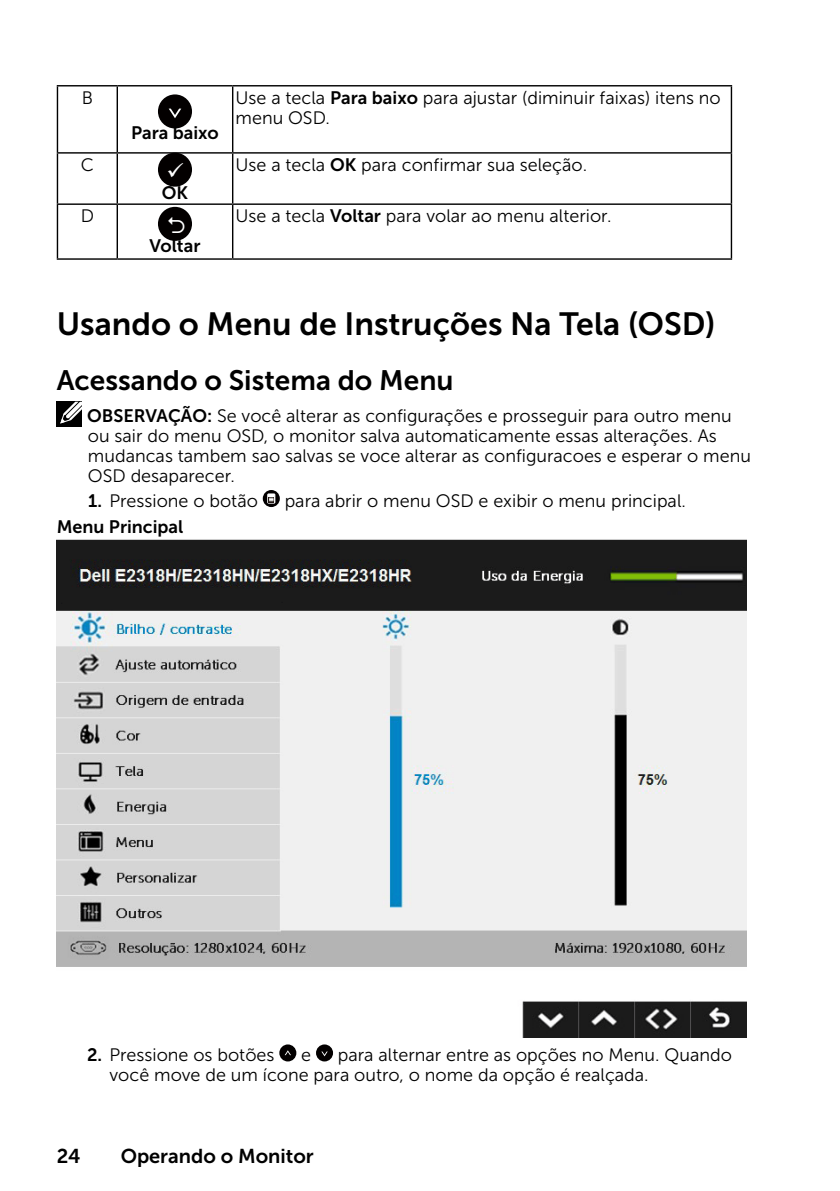
<style>
.page{position:relative;width:840px;height:1191px;background:#fff}
.page>*{position:absolute;margin:0;border:0;box-sizing:border-box;transform-origin:0 0}
.Head2{font:32px "Museo Sans For Dell 700";color:#000}
.Head3{font:28px "Museo Sans For Dell 700";color:#000}
.t1{font:20px "Museo Sans For Dell 700";color:#000}
.Note{font:18px/20px "Museo Sans For Dell 300";color:#000}
.Table_Paragraph{font:18px/20px "Museo Sans For Dell 300";color:#000}
.Table_Paragraph-2{font:18px "Museo Sans For Dell 700";color:#000}
.Callout_Head{font:18px "Museo Sans For Dell 700";color:#000}
.s1{font-family:"Museo Sans For Dell 700"}
.s2{color:#fff}
</style>
<div class="page">
<hr style="left:57px;top:85px;width:60px;height:1px;background:#000">
<hr style="left:57px;top:86px;width:1px;height:66px;background:#000">
<hr style="left:117px;top:85px;width:115px;height:1px;background:#000">
<hr style="left:116px;top:86px;width:2px;height:66px;background:#000">
<hr style="left:232px;top:85px;width:499px;height:1px;background:#000">
<hr style="left:232px;top:86px;width:1px;height:66px;background:#000">
<hr style="left:730px;top:86px;width:1px;height:66px;background:#000">
<hr style="left:57px;top:152px;width:60px;height:2px;background:#000">
<hr style="left:57px;top:154px;width:1px;height:49px;background:#000">
<hr style="left:117px;top:152px;width:115px;height:2px;background:#000">
<hr style="left:116px;top:154px;width:2px;height:49px;background:#000">
<hr style="left:232px;top:152px;width:499px;height:2px;background:#000">
<hr style="left:232px;top:154px;width:1px;height:49px;background:#000">
<hr style="left:730px;top:154px;width:1px;height:49px;background:#000">
<hr style="left:57px;top:203px;width:60px;height:2px;background:#000">
<hr style="left:57px;top:205px;width:1px;height:53px;background:#000">
<hr style="left:117px;top:203px;width:115px;height:2px;background:#000">
<hr style="left:116px;top:205px;width:2px;height:53px;background:#000">
<hr style="left:232px;top:203px;width:499px;height:2px;background:#000">
<hr style="left:232px;top:205px;width:1px;height:53px;background:#000">
<hr style="left:730px;top:205px;width:1px;height:53px;background:#000">
<hr style="left:57px;top:258px;width:60px;height:2px;background:#000">
<hr style="left:117px;top:258px;width:115px;height:2px;background:#000">
<hr style="left:232px;top:258px;width:499px;height:2px;background:#000">
<div style="left:158px;top:94px;width:34px;height:34px;background:#030000;border-radius:50%"></div>
<svg style="left:169px;top:109px;width:12px;height:9px"></svg>
<div style="left:158px;top:153px;width:34px;height:34px;background:#030000;border-radius:50%"></div>
<div style="left:158px;top:207px;width:34px;height:34px;background:#030000;border-radius:50%"></div>
<div style="left:57px;top:402px;width:25px;height:25px;background:#000"></div>
<svg style="left:60px;top:402px;width:22px;height:22px"></svg>
<svg style="left:262px;top:490px;width:18px;height:17px"></svg>
<div style="left:267px;top:494px;width:8px;height:9px;border:1px solid #fff"></div>
<svg style="left:268px;top:496px;width:6px;height:6px"></svg>
<img style="left:57px;top:539px;width:689px;height:498px">
<div style="left:279px;top:1044px;width:17px;height:17px;background:#030000;border-radius:50%"></div>
<svg style="left:285px;top:1050px;width:6px;height:5px"></svg>
<div style="left:316px;top:1044px;width:17px;height:17px;background:#030000;border-radius:50%"></div>
<svg style="left:321px;top:1051px;width:6px;height:5px"></svg>
<p class="Table_Paragraph" style="left:82px;top:88px;width:13px">B</p>
<p class="Table_Paragraph" style="left:235px;top:88px;width:486px">Use a tecla <span class="s1">Para baixo</span> para ajustar (diminuir faixas) itens no menu OSD.</p>
<p class="Table_Paragraph-2" style="left:131px;top:123px;width:89px">Para baixo</p>
<p class="Table_Paragraph" style="left:81px;top:155px;width:15px">C</p>
<p class="Table_Paragraph" style="left:235px;top:155px;width:353px">Use a tecla <span class="s1">OK</span> para confirmar sua seleção.</p>
<p class="Table_Paragraph-2" style="left:162px;top:182px;width:28px">OK</p>
<p class="Table_Paragraph" style="left:81px;top:206px;width:15px">D</p>
<p class="Table_Paragraph" style="left:235px;top:206px;width:377px">Use a tecla <span class="s1">Voltar</span> para volar ao menu alterior.</p>
<p class="Table_Paragraph-2" style="left:149px;top:235px;width:52px">Voltar</p>
<p class="Head2" style="left:57px;top:306px;width:659px">Usando o Menu de Instruções Na Tela (OSD)</p>
<p class="Head3" style="left:57px;top:365px;width:398px">Acessando o Sistema do Menu</p>
<p class="Note" style="left:87px;top:405px;width:665px"><span class="s1">OBSERVAÇÃO:</span> Se você alterar as configurações e prosseguir para outro menu ou sair do menu OSD, o monitor salva automaticamente essas alterações. As mudancas tambem sao salvas se voce alterar as configuracoes e esperar o menu OSD desaparecer.</p>
<p class="Note" style="left:88px;top:491px;width:171px"><span class="s1">1.</span> Pressione o botão</p>
<p class="Note" style="left:284px;top:491px;width:402px">para abrir o menu OSD e exibir o menu principal.</p>
<p class="Callout_Head" style="left:57px;top:516px;width:141px">Menu Principal<span class="s2">U</span></p>
<p class="Note" style="left:87px;top:1045px;width:189px"><span class="s1">2.</span> Pressione os botões</p>
<p class="Note" style="left:301px;top:1045px;width:11px">e</p>
<p class="Note" style="left:109px;top:1045px;width:623px;text-indent:228px">para alternar entre as opções no Menu. Quando você move de um ícone para outro, o nome da opção é realçada.</p>
<p class="t1" style="left:57px;top:1144px;width:25px">24</p>
<p class="t1" style="left:121px;top:1144px;width:194px">Operando o Monitor</p>
</div>
